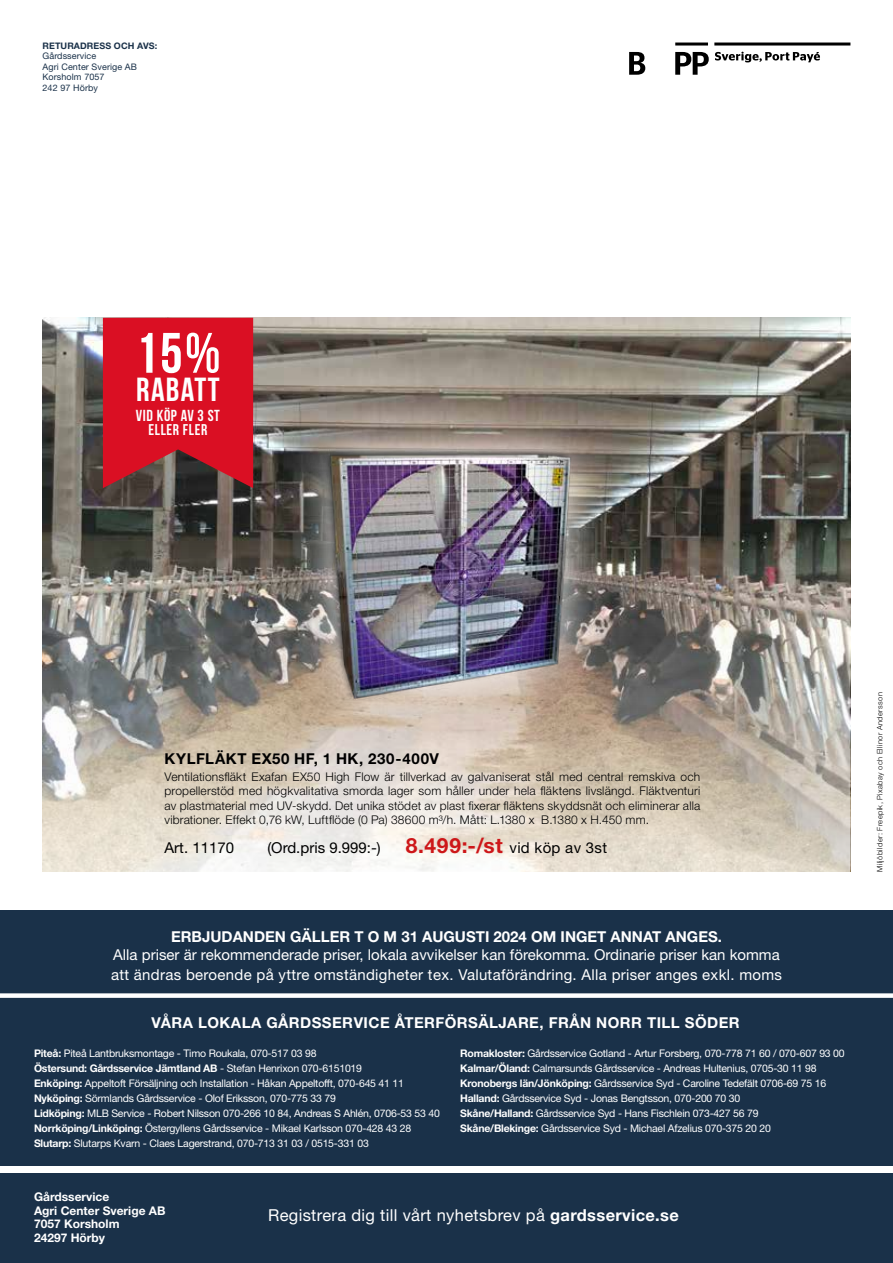
<style>
.page{position:relative;width:893px;height:1263px;background:#fff}
.page>*{position:absolute;margin:0;border:0;box-sizing:border-box;transform-origin:0 0}
.t1{font:700 56.85px "Bebas Neue";color:#fff}
.t2{font:700 33.45px "Bebas Neue";letter-spacing:.04em;color:#fff}
.t3{font:16.5px "Helvetica Neue LT Std";letter-spacing:.02em;color:#fff}
.t4{font:700 15.9px "Bebas Neue";letter-spacing:.04em;color:#fff}
.t5{font:700 15.6px "Bebas Neue";letter-spacing:.04em;color:#fff}
.t6{font:15px/20.1px "Helvetica Neue LT Std";color:#fff}
.t7{font:700 15px "Helvetica Neue LT Std";letter-spacing:.03em;color:#fff}
.t8{font:700 15px "Helvetica Neue LT Std";color:#fff}
.t9{font:15px "Helvetica Neue LT Std";color:#000}
.t10{font:700 15px "Helvetica Neue LT Std";letter-spacing:.045em;color:#000}
.t11{font:300 12px/14.4px "Helvetica Neue LT Std";letter-spacing:.015em;color:#000;text-align:justify}
.t12{font:700 12px/13.5px "Helvetica Neue LT Std";color:#fff}
.t13{font:10.5px/15px "Helvetica Neue LT Std";letter-spacing:-.02em;color:#fff}
.t14{font:9px/10.5px "Helvetica Neue LT Std";letter-spacing:.01em;color:#1a3149}
.t15{font:700 9px "Helvetica Neue LT Std";letter-spacing:.01em;color:#1a3149}
.t16{font:300 7.5px "Helvetica Neue LT Std";letter-spacing:.055em;color:#000}
.s1{font-weight:700;font-size:21px;color:#cd1719}
.s2{font-weight:700}
</style>
<div class="page">
<div style="left:0;top:910px;width:893px;height:255px;background:#1a3149"></div>
<div style="left:0;top:1174px;width:893px;height:89px;background:#1a3149"></div>
<div style="left:0;top:993px;width:893px;height:5px;background:#fff"></div>
<hr style="left:675px;top:43px;width:33px;height:3px;background:#000">
<hr style="left:714px;top:43px;width:136px;height:3px;background:#000">
<svg style="left:715px;top:52px;width:105px;height:10px"></svg>
<svg style="left:675px;top:52px;width:34px;height:23px"></svg>
<svg style="left:629px;top:52px;width:16px;height:23px"></svg>
<img style="left:43px;top:318px;width:807px;height:218px">
<svg style="left:103px;top:318px;width:150px;height:170px;background:#c91526"></svg>
<svg style="left:43px;top:536px;width:807px;height:336px;background:#b2aca2"></svg>
<svg style="left:282px;top:406px;width:334px;height:337px;background:#988c81"></svg>
<img style="left:317px;top:450px;width:268px;height:251px">
<p class="t15" style="left:43px;top:40px;width:116px">RETURADRESS OCH AVS:</p>
<p class="t14" style="left:43px;top:51px;width:96px">Gårdsservice<br>Agri Center Sverige AB<br>Korsholm 7057<br>242 97 Hörby</p>
<h1 class="t1" style="left:135px;top:322px;width:87px">15%</h1>
<h2 class="t2" style="left:136px;top:371px;width:85px">RABATT</h2>
<h3 class="t4" style="left:136px;top:407px;width:86px">VID KÖP AV 3 ST</h3>
<h3 class="t5" style="left:148px;top:421px;width:60px">ELLER FLER</h3>
<h3 class="t10" style="left:165px;top:749px;width:276px">KYLFLÄKT EX50 HF, 1 HK, 230-400V</h3>
<p class="t11" style="left:165px;top:769px;width:537px">Ventilationsfläkt Exafan EX50 High Flow är tillverkad av galvaniserat stål med central remskiva och propellerstöd med högkvalitativa smorda lager som håller under hela fläktens livslängd. Fläktventuri av plastmaterial med UV-skydd. Det unika stödet av plast fixerar fläktens skyddsnät och eliminerar alla vibrationer. Effekt 0,76 kW, Luftflöde (0 Pa) 38600 m³/h. Mått: L.1380 x B.1380 x H.450 mm.</p>
<h3 class="t9" style="left:165px;top:839px;width:71px">Art. 11170</h3>
<h3 class="t9" style="left:267px;top:839px;width:341px">(Ord.pris 9.999:-) <span class="s1">8.499:-/st</span> vid köp av 3st</h3>
<h3 class="t8" style="left:171px;top:928px;width:552px">ERBJUDANDEN GÄLLER T O M 31 AUGUSTI 2024 OM INGET ANNAT ANGES.</h3>
<h3 class="t6" style="left:111px;top:945px;width:672px">Alla priser är rekommenderade priser, lokala avvikelser kan förekomma. Ordinarie priser kan komma att ändras beroende på yttre omständigheter tex. Valutaförändring. Alla priser anges exkl. moms</h3>
<h3 class="t7" style="left:152px;top:1013px;width:590px">VÅRA LOKALA GÅRDSSERVICE ÅTERFÖRSÄLJARE, FRÅN NORR TILL SÖDER</h3>
<p class="t13" style="left:460px;top:1045px;width:386px"><span class="s2">Romakloster:</span> Gårdsservice Gotland - Artur Forsberg, 070-778 71 60 / 070-607 93 00<br><span class="s2">Kalmar/Öland:</span> Calmarsunds Gårdsservice - Andreas Hultenius, 0705-30 11 98<br><span class="s2">Kronobergs län/Jönköping:</span> Gårdsservice Syd - Caroline Tedefält 0706-69 75 16<br><span class="s2">Halland:</span> Gårdsservice Syd - Jonas Bengtsson, 070-200 70 30<br><span class="s2">Skåne/Halland:</span> Gårdsservice Syd - Hans Fischlein 073-427 56 79<br><span class="s2">Skåne/Blekinge:</span> Gårdsservice Syd - Michael Afzelius 070-375 20 20</p>
<p class="t13" style="left:34px;top:1045px;width:407px"><span class="s2">Piteå:</span> Piteå Lantbruksmontage - Timo Roukala, 070-517 03 98<br><span class="s2">Östersund: Gårdsservice Jämtland AB</span> - Stefan Henrixon 070-6151019<br><span class="s2">Enköping:</span> Appeltoft Försäljning och Installation - Håkan Appeltofft, 070-645 41 11<br><span class="s2">Nyköping:</span> Sörmlands Gårdsservice - Olof Eriksson, 070-775 33 79<br><span class="s2">Lidköping:</span> MLB Service - Robert Nilsson 070-266 10 84, Andreas S Ahlén, 0706-53 53 40<br><span class="s2">Norrköping/Linköping:</span> Östergyllens Gårdsservice - Mikael Karlsson 070-428 43 28<br><span class="s2">Slutarp:</span> Slutarps Kvarn - Claes Lagerstrand, 070-713 31 03 / 0515-331 03</p>
<p class="t12" style="left:34px;top:1190px;width:133px">Gårdsservice<br>Agri Center Sverige AB<br>7057 Korsholm<br>24297 Hörby</p>
<h3 class="t3" style="left:268px;top:1206px;width:412px">Registrera dig till vårt nyhetsbrev på <span class="s2">gardsservice.se</span></h3>
<p class="t16" style="left:875px;top:872px;width:181px;rotate:-90deg">Miljöbilder: Freepik, Pixabay och Ellinor Andersson</p>
</div>
